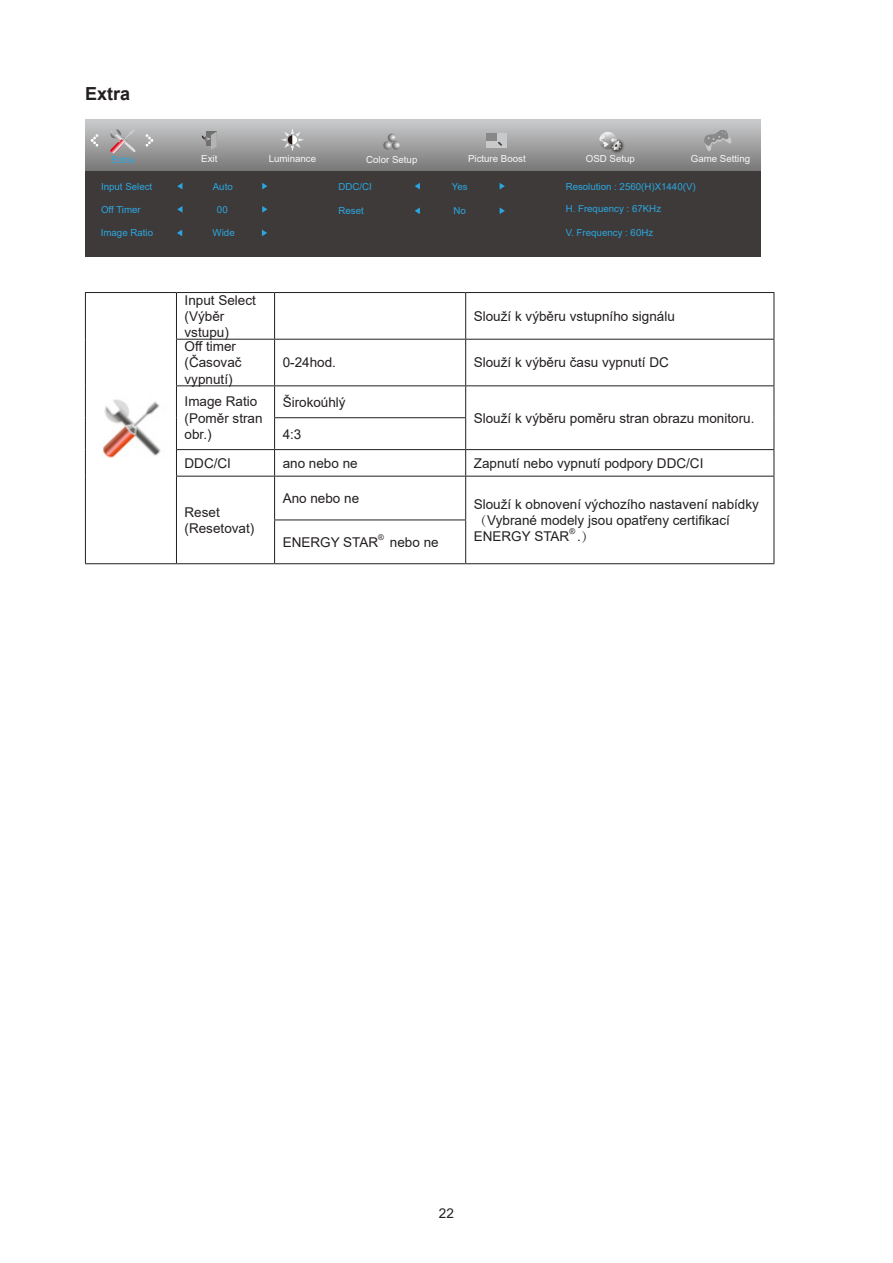
<style>
.page{position:relative;width:893px;height:1263px;background:#fff}
.page>*{position:absolute;margin:0;border:0;box-sizing:border-box;transform-origin:0 0}
.Heading_3{font:700 18px "Arial";color:#231f20}
.无间隔{font:13.5px/16.2px "Arial";color:#231f20}
.正文_text-1{font:13.5px "Arial";color:#231f20}
.t1{font:9.75px "Arial";color:#2ca6e0}
.t2{font:9.75px "Arial";color:#f7f7f7}
.无间隔-2{font:7.8px "Arial";color:#231f20}
.s1{font-family:"Adobe Song Std";font-weight:300}
</style>
<div class="page">
<svg style="left:85px;top:119px;width:675px;height:52px;background:#a0a1a2"></svg>
<div style="left:85px;top:171px;width:675px;height:86px;background:#3e3a39"></div>
<svg style="left:91px;top:134px;width:7px;height:13px"></svg>
<svg style="left:146px;top:134px;width:7px;height:13px"></svg>
<div style="left:486px;top:133px;width:21px;height:15px;background:#c8c9ca"></div>
<div style="left:486px;top:133px;width:11px;height:8px;background:#888"></div>
<svg style="left:498px;top:141px;width:4px;height:5px"></svg>
<img style="left:609px;top:138px;width:17px;height:17px">
<svg style="left:599px;top:132px;width:23px;height:18px"></svg>
<svg style="left:202px;top:131px;width:15px;height:19px"></svg>
<svg style="left:281px;top:128px;width:23px;height:23px"></svg>
<svg style="left:383px;top:134px;width:17px;height:16px"></svg>
<svg style="left:177px;top:206px;width:5px;height:7px"></svg>
<svg style="left:262px;top:206px;width:5px;height:7px"></svg>
<svg style="left:177px;top:183px;width:5px;height:6px"></svg>
<svg style="left:262px;top:183px;width:5px;height:6px"></svg>
<svg style="left:177px;top:230px;width:5px;height:6px"></svg>
<svg style="left:262px;top:230px;width:5px;height:6px"></svg>
<svg style="left:415px;top:207px;width:5px;height:7px"></svg>
<svg style="left:500px;top:207px;width:5px;height:7px"></svg>
<svg style="left:415px;top:183px;width:5px;height:6px"></svg>
<svg style="left:500px;top:183px;width:5px;height:6px"></svg>
<svg style="left:109px;top:129px;width:29px;height:25px"></svg>
<svg style="left:704px;top:130px;width:27px;height:21px"></svg>
<hr style="left:85px;top:292px;width:91px;height:1px;background:#231f20">
<hr style="left:85px;top:293px;width:1px;height:46px;background:#231f20">
<hr style="left:176px;top:292px;width:99px;height:1px;background:#231f20">
<hr style="left:176px;top:293px;width:1px;height:46px;background:#231f20">
<hr style="left:275px;top:292px;width:191px;height:1px;background:#231f20">
<hr style="left:274px;top:293px;width:1px;height:46px;background:#231f20">
<hr style="left:466px;top:292px;width:308px;height:1px;background:#231f20">
<hr style="left:465px;top:293px;width:1px;height:46px;background:#231f20">
<hr style="left:774px;top:293px;width:1px;height:46px;background:#231f20">
<hr style="left:85px;top:339px;width:1px;height:47px;background:#231f20">
<hr style="left:176px;top:339px;width:99px;height:1px;background:#231f20">
<hr style="left:176px;top:340px;width:1px;height:45px;background:#231f20">
<hr style="left:275px;top:339px;width:191px;height:1px;background:#231f20">
<hr style="left:274px;top:340px;width:1px;height:45px;background:#231f20">
<hr style="left:466px;top:339px;width:308px;height:1px;background:#231f20">
<hr style="left:465px;top:340px;width:1px;height:45px;background:#231f20">
<hr style="left:774px;top:340px;width:1px;height:45px;background:#231f20">
<hr style="left:85px;top:386px;width:1px;height:32px;background:#231f20">
<hr style="left:176px;top:385px;width:99px;height:1px;background:#231f20">
<hr style="left:176px;top:386px;width:1px;height:32px;background:#231f20">
<hr style="left:275px;top:385px;width:191px;height:1px;background:#231f20">
<hr style="left:274px;top:386px;width:1px;height:31px;background:#231f20">
<hr style="left:466px;top:385px;width:308px;height:1px;background:#231f20">
<hr style="left:465px;top:386px;width:1px;height:31px;background:#231f20">
<hr style="left:774px;top:386px;width:1px;height:32px;background:#231f20">
<hr style="left:85px;top:418px;width:1px;height:32px;background:#231f20">
<hr style="left:176px;top:418px;width:1px;height:31px;background:#231f20">
<hr style="left:274px;top:417px;width:192px;height:1px;background:#231f20">
<hr style="left:274px;top:418px;width:1px;height:31px;background:#231f20">
<hr style="left:465px;top:418px;width:1px;height:31px;background:#231f20">
<hr style="left:774px;top:418px;width:1px;height:31px;background:#231f20">
<svg style="left:85px;top:450px;width:1px;height:26px"></svg>
<hr style="left:176px;top:449px;width:99px;height:1px;background:#231f20">
<svg style="left:176px;top:450px;width:1px;height:26px"></svg>
<hr style="left:275px;top:449px;width:191px;height:1px;background:#231f20">
<svg style="left:274px;top:450px;width:1px;height:26px"></svg>
<hr style="left:466px;top:449px;width:308px;height:1px;background:#231f20">
<svg style="left:465px;top:450px;width:1px;height:26px"></svg>
<svg style="left:774px;top:450px;width:1px;height:26px"></svg>
<hr style="left:85px;top:476px;width:1px;height:44px;background:#231f20">
<hr style="left:176px;top:476px;width:99px;height:1px;background:#231f20">
<hr style="left:176px;top:476px;width:1px;height:44px;background:#231f20">
<hr style="left:275px;top:476px;width:191px;height:1px;background:#231f20">
<hr style="left:274px;top:476px;width:1px;height:44px;background:#231f20">
<hr style="left:466px;top:476px;width:308px;height:1px;background:#231f20">
<hr style="left:465px;top:476px;width:1px;height:44px;background:#231f20">
<hr style="left:774px;top:476px;width:1px;height:44px;background:#231f20">
<hr style="left:85px;top:520px;width:1px;height:43px;background:#231f20">
<hr style="left:176px;top:520px;width:1px;height:43px;background:#231f20">
<hr style="left:274px;top:520px;width:192px;height:1px;background:#231f20">
<hr style="left:274px;top:520px;width:1px;height:43px;background:#231f20">
<hr style="left:465px;top:520px;width:1px;height:43px;background:#231f20">
<hr style="left:774px;top:520px;width:1px;height:43px;background:#231f20">
<hr style="left:85px;top:563px;width:91px;height:1px;background:#231f20">
<hr style="left:176px;top:563px;width:99px;height:1px;background:#231f20">
<hr style="left:275px;top:563px;width:191px;height:1px;background:#231f20">
<hr style="left:466px;top:563px;width:308px;height:1px;background:#231f20">
<img style="left:102px;top:399px;width:59px;height:59px">
<p class="Heading_3" style="left:85px;top:81px;width:47px">Extra</p>
<p class="t1" style="left:112px;top:152px;width:24px">Extra</p>
<p class="t2" style="left:691px;top:152px;width:61px">Game Setting</p>
<p class="t2" style="left:201px;top:152px;width:18px">Exit</p>
<p class="t2" style="left:269px;top:152px;width:49px">Luminance</p>
<p class="t2" style="left:366px;top:153px;width:53px">Color Setup</p>
<p class="t2" style="left:468px;top:152px;width:59px">Picture Boost</p>
<p class="t2" style="left:586px;top:152px;width:51px">OSD Setup</p>
<p class="t1" style="left:101px;top:179px;width:53px">Input Select</p>
<p class="t1" style="left:213px;top:179px;width:21px">Auto</p>
<p class="t1" style="left:101px;top:226px;width:54px">Image Ratio</p>
<p class="t1" style="left:213px;top:226px;width:24px">Wide</p>
<p class="t1" style="left:101px;top:203px;width:41px">Off Timer</p>
<p class="t1" style="left:217px;top:203px;width:12px">00</p>
<p class="无间隔" style="left:185px;top:292px;width:73px">Input Select (Výběr vstupu)</p>
<p class="无间隔" style="left:185px;top:338px;width:59px">Off timer (Časovač vypnutí)</p>
<p class="t1" style="left:338px;top:179px;width:35px">DDC/CI</p>
<p class="t1" style="left:452px;top:179px;width:17px">Yes</p>
<p class="t1" style="left:566px;top:179px;width:132px">Resolution : 2560(H)X1440(V)</p>
<p class="t1" style="left:566px;top:202px;width:97px">H. Frequency : 67KHz</p>
<p class="t1" style="left:566px;top:226px;width:89px">V. Frequency : 60Hz</p>
<p class="t1" style="left:338px;top:204px;width:27px">Reset</p>
<p class="t1" style="left:454px;top:204px;width:14px">No</p>
<p class="正文_text-1" style="left:474px;top:307px;width:203px">Slouží k výběru vstupního signálu</p>
<p class="无间隔" style="left:283px;top:354px;width:55px">0-24hod.</p>
<p class="无间隔" style="left:474px;top:354px;width:197px">Slouží k výběru času vypnutí DC</p>
<p class="无间隔" style="left:185px;top:393px;width:80px">Image Ratio (Poměr stran obr.)</p>
<p class="无间隔" style="left:283px;top:394px;width:65px">Širokoúhlý</p>
<p class="正文_text-1" style="left:283px;top:424px;width:20px">4:3</p>
<p class="无间隔" style="left:474px;top:410px;width:282px">Slouží k výběru poměru stran obrazu monitoru.</p>
<p class="无间隔" style="left:185px;top:455px;width:48px">DDC/CI</p>
<p class="无间隔" style="left:283px;top:455px;width:77px">ano nebo ne</p>
<p class="无间隔" style="left:474px;top:455px;width:231px">Zapnutí nebo vypnutí podpory DDC/CI</p>
<p class="无间隔" style="left:185px;top:504px;width:71px">Reset (Resetovat)</p>
<p class="无间隔" style="left:283px;top:490px;width:78px">Ano nebo ne</p>
<p class="无间隔" style="left:474px;top:496px;width:287px">Slouží k obnovení výchozího nastavení nabídky</p>
<p class="无间隔" style="left:474px;top:512px;width:258px"><span class="s1">（</span>Vybrané modely jsou opatřeny certifikací<br>ENERGY STAR</p>
<p class="无间隔-2" style="left:569px;top:526px;width:7px">®</p>
<p class="无间隔" style="left:283px;top:534px;width:97px">ENERGY STAR</p>
<p class="无间隔-2" style="left:378px;top:532px;width:7px">®</p>
<p class="无间隔" style="left:390px;top:534px;width:50px">nebo ne</p>
<p class="无间隔" style="left:577px;top:528px;width:19px">.<span class="s1">）</span></p>
<p class="无间隔" style="left:439px;top:1205px;width:17px">22</p>
</div>
